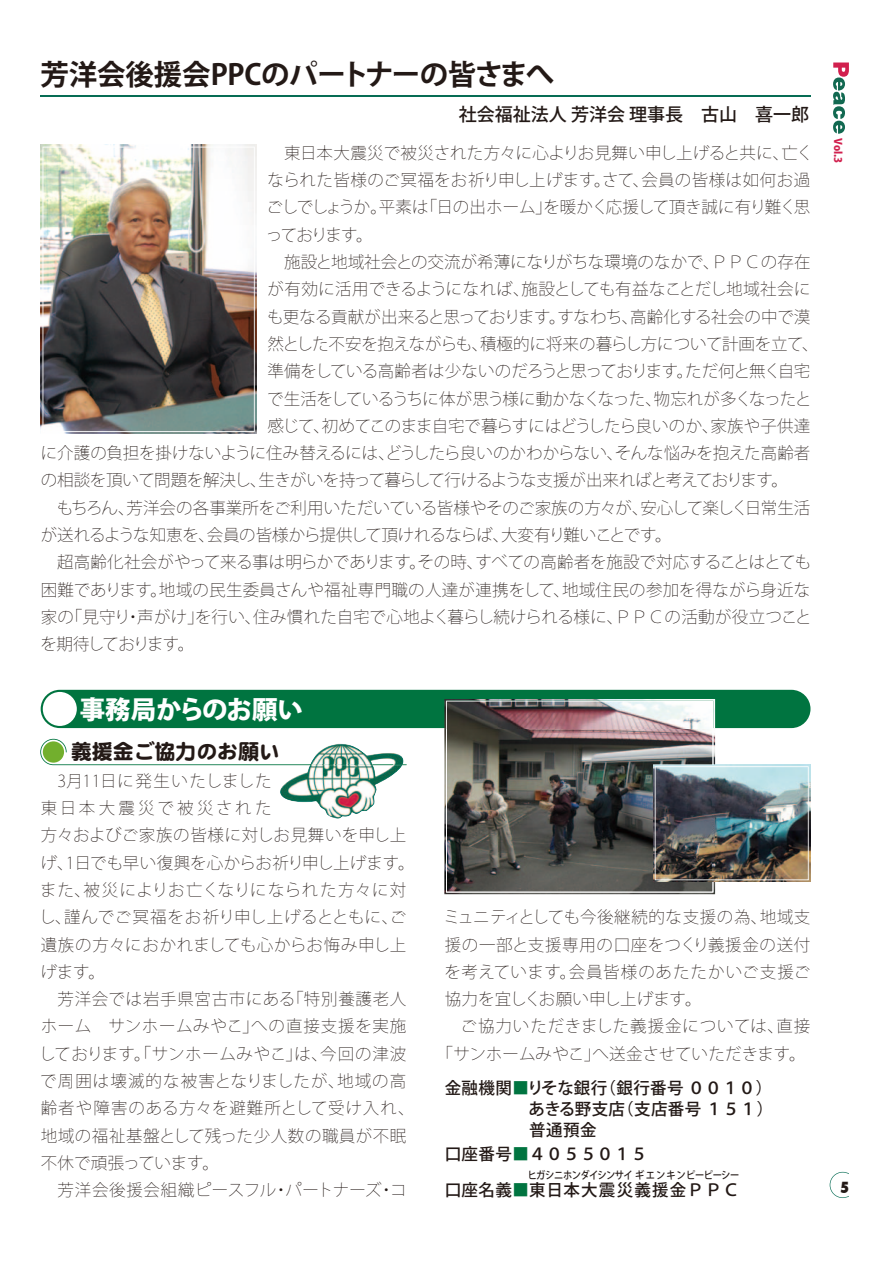
<style>
.page{position:relative;width:893px;height:1263px;background:#fff}
.page>*{position:absolute;margin:0;border:0;box-sizing:border-box;transform-origin:0 0}
.t1{font:28.5px "Koz Go Pro Bold 90 pv RKSJ H";letter-spacing:-.015em;color:#231916}
.t2{font:25.5px "Koz Go Pro Heavy 90 pv RKSJ H";letter-spacing:-.005em;color:#fff}
.t3{font:21px "DFP Maru Gothic CID SB 83 pv RKSJ H";letter-spacing:-.005em;color:#231916}
.t4{font:18px "Koz Go Pro Medium 90 pv RKSJ H";color:#231916}
.t5{font:16.5px "Koz Go Pro Extra Light 90 pv RKSJ H";color:#231916}
.t6{font:16.5px/27.3px "Koz Go Pro Extra Light 90 pv RKSJ H";letter-spacing:.035em;color:#231916}
.t7{font:16.5px "Koz Go Pro Extra Light 90 pv RKSJ H";letter-spacing:-.04em;color:#231916}
.t8{font:16.5px "Koz Go Pro Extra Light 90 pv RKSJ H";letter-spacing:-.02em;color:#231916}
.t9{font:16.5px "Koz Go Pro Extra Light 90 pv RKSJ H";letter-spacing:-.03em;color:#231916}
.t10{font:16.5px/21px "Koz Go Pro Medium 90 pv RKSJ H";letter-spacing:.025em;color:#231916}
.t11{font:16.5px "Koz Go Pro Extra Light 90 pv RKSJ H";letter-spacing:-.025em;color:#231916}
.t12{font:16.5px "Koz Go Pro Extra Light 90 pv RKSJ H";letter-spacing:-.035em;color:#231916}
.t13{font:16.5px "Koz Go Pro Extra Light 90 pv RKSJ H";letter-spacing:.03em;color:#231916}
.t14{font:16.5px "Koz Go Pro Extra Light 90 pv RKSJ H";letter-spacing:.04em;color:#231916}
.t15{font:16.5px "Koz Go Pro Extra Light 90 pv RKSJ H";letter-spacing:.045em;color:#231916}
.t16{font:16.5px "Koz Go Pro Extra Light 90 pv RKSJ H";letter-spacing:.055em;color:#231916}
.t17{font:16.5px "Koz Go Pro Extra Light 90 pv RKSJ H";letter-spacing:-.07em;color:#231916}
.t18{font:800 condensed 15px "Futura";color:#231916}
.t19{font:10.5px "Koz Go Pro Medium 90 pv RKSJ H";letter-spacing:-.045em;color:#231916;scale:.88 1}
.t20{font:10.5px "Koz Go Pro Heavy 90 pv RKSJ H";color:#d1204e}
.s1{color:#007440}
</style>
<div class="page">
<div style="left:41px;top:690px;width:769px;height:38px;background:#007440;border-radius:19px"></div>
<div style="left:43px;top:692px;width:34px;height:34px;background:#fff;border-radius:50%"></div>
<svg style="left:40px;top:739px;width:367px;height:26px"></svg>
<img style="left:279px;top:744px;width:125px;height:75px">
<img style="left:310px;top:764px;width:93px;height:1px">
<img style="left:444px;top:699px;width:271px;height:195px">
<img style="left:446px;top:701px;width:267px;height:192px">
<img style="left:653px;top:765px;width:157px;height:117px">
<img style="left:655px;top:766px;width:154px;height:114px">
<hr style="left:41px;top:95px;width:770px;height:1px;background:#066c54">
<img style="left:41px;top:145px;width:215px;height:289px">
<img style="left:43px;top:147px;width:212px;height:285px">
<svg style="left:830px;top:1172px;width:19px;height:26px"></svg>
<svg style="left:833px;top:63px;width:16px;height:71px"></svg>
<h1 class="t1" style="left:40px;top:63px;width:515px">芳洋会後援会PPCのパートナーの皆さまへ</h1>
<p class="t4" style="left:459px;top:107px;width:352px">社会福祉法人 芳洋会 理事長　古山　喜一郎</p>
<p class="t5" style="left:268px;top:146px;width:547px">　東日本大震災で被災された方々に心よりお見舞い申し上げると共に、亡く</p>
<p class="t13" style="left:268px;top:174px;width:544px">なられた皆様のご冥福をお祈り申し上げます。さて、会員の皆様は如何お過</p>
<p class="t11" style="left:267px;top:201px;width:545px">ごしでしょうか。平素は「日の出ホーム」を暖かく応援して頂き誠に有り難く思</p>
<p class="t5" style="left:266px;top:228px;width:108px">っております。</p>
<p class="t5" style="left:268px;top:256px;width:544px">　施設と地域社会との交流が希薄になりがちな環境のなかで、ＰＰＣの存在</p>
<p class="t5" style="left:268px;top:283px;width:544px">が有効に活用できるようになれば、施設としても有益なことだし地域社会に</p>
<p class="t9" style="left:267px;top:310px;width:545px">も更なる貢献が出来ると思っております。すなわち、高齢化する社会の中で漠</p>
<p class="t5" style="left:268px;top:338px;width:553px">然とした不安を抱えながらも、積極的に将来の暮らし方について計画を立て、</p>
<p class="t9" style="left:268px;top:365px;width:544px">準備をしている高齢者は少ないのだろうと思っております。ただ何と無く自宅</p>
<p class="t12" style="left:267px;top:392px;width:546px">で生活をしているうちに体が思う様に動かなくなった、物忘れが多くなったと</p>
<p class="t8" style="left:268px;top:419px;width:544px">感じて、初めてこのまま自宅で暮らすにはどうしたら良いのか、家族や子供達</p>
<p class="t5" style="left:41px;top:447px;width:771px">に介護の負担を掛けないように住み替えるには、どうしたら良いのかわからない、そんな悩みを抱えた高齢者</p>
<p class="t7" style="left:41px;top:474px;width:749px">の相談を頂いて問題を解決し、生きがいを持って暮らして行けるような支援が出来ればと考えております。</p>
<p class="t5" style="left:41px;top:501px;width:771px">　もちろん、芳洋会の各事業所をご利用いただいている皆様やそのご家族の方々が、安心して楽しく日常生活</p>
<p class="t7" style="left:41px;top:529px;width:632px">が送れるような知恵を、会員の皆様から提供して頂けれるならば、大変有り難いことです。</p>
<p class="t8" style="left:41px;top:556px;width:772px">　超高齢化社会がやって来る事は明らかであります。その時、すべての高齢者を施設で対応することはとても</p>
<p class="t5" style="left:41px;top:583px;width:771px">困難であります。地域の民生委員さんや福祉専門職の人達が連携をして、地域住民の参加を得ながら身近な</p>
<p class="t5" style="left:41px;top:611px;width:772px">家の「見守り・声がけ」を行い、住み慣れた自宅で心地よく暮らし続けられる様に、ＰＰＣの活動が役立つこと</p>
<p class="t17" style="left:40px;top:638px;width:156px">を期待しております。</p>
<h2 class="t2" style="left:80px;top:700px;width:225px">事務局からのお願い</h2>
<p class="t3" style="left:71px;top:743px;width:211px">義援金ご協力のお願い</p>
<p class="t6" style="left:39px;top:769px;width:377px">　3月11日に発生いたしました<br>東日本大震災で被災された<br>方々およびご家族の皆様に対しお見舞いを申し上げ、1日でも早い復興を心からお祈り申し上げます。また、被災によりお亡くなりになられた方々に対し、謹んでご冥福をお祈り申し上げるとともに、ご遺族の方々におかれましても心からお悔み申し上げます。<br>　芳洋会では岩手県宮古市にある「特別養護老人ホーム　サンホームみやこ」への直接支援を実施しております。「サンホームみやこ」は、今回の津波で周囲は壊滅的な被害となりましたが、地域の高齢者や障害のある方々を避難所として受け入れ、地域の福祉基盤として残った少人数の職員が不眠不休で頑張っています。<br>　芳洋会後援会組織ピースフル・パートナーズ・コ</p>
<p class="t6" style="left:443px;top:906px;width:368px">ミュニティとしても今後継続的な支援の為、地域支</p>
<p class="t14" style="left:445px;top:938px;width:367px">援の一部と支援専用の口座をつくり義援金の送付</p>
<p class="t15" style="left:444px;top:965px;width:367px">を考えています。会員皆様のあたたかいご支援ご</p>
<p class="t5" style="left:445px;top:993px;width:258px">協力を宜しくお願い申し上げます。</p>
<p class="t16" style="left:445px;top:1020px;width:367px">　ご協力いただきました義援金については、直接</p>
<p class="t5" style="left:436px;top:1047px;width:371px">「サンホームみやこ」へ送金させていただきます。</p>
<p class="t10" style="left:445px;top:1080px;width:330px">金融機関<span class="s1">■</span>りそな銀行（銀行番号 ００１０）　　　　　あきる野支店（支店番号 １５１）</p>
<p class="t10" style="left:445px;top:1138px;width:296px;line-height:36px">口座番号<span class="s1">■</span>４０５５０１５<br>口座名義<span class="s1">■</span>東日本大震災義援金ＰＰＣ</p>
<p class="t19" style="left:528px;top:1171px;width:242px">ヒガシニホンダイシンサイギエンキンピーピーシー</p>
<p class="t20" style="left:842px;top:138px;width:26px;rotate:90deg">Vol.3</p>
<p class="t18" style="left:840px;top:1178px;width:11px">5</p>
</div>
